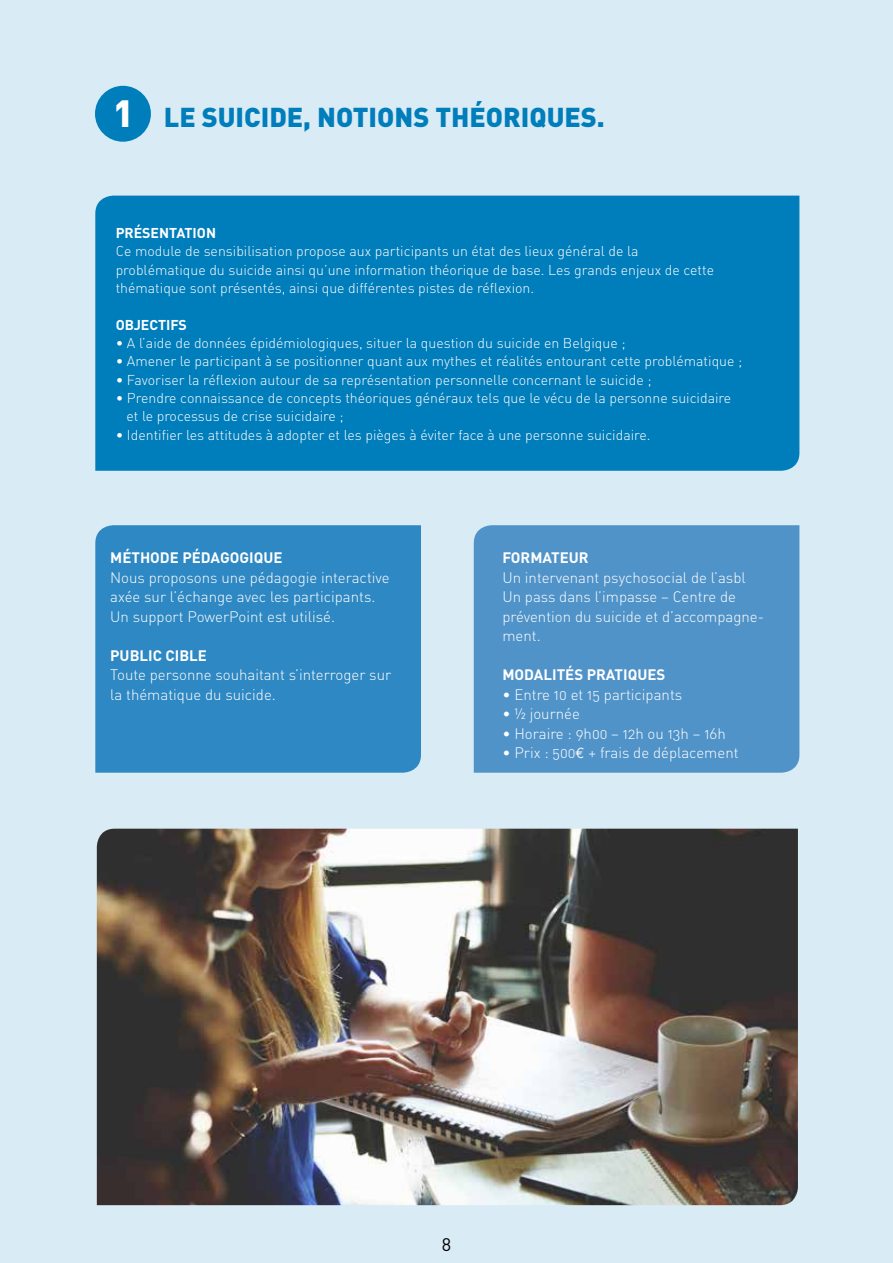
<style>
.page{position:relative;width:893px;height:1263px;background:#d9ebf4}
.page>*{position:absolute;margin:0;border:0;box-sizing:border-box;transform-origin:0 0}
.t1{font:900 27px "DIN";color:#007dbb}
.t2{font:18px "DIN";color:#000}
.t3{font:15px/19.5px "DIN Light Alternate";color:#fff}
.t4{font:700 15px "DIN";color:#fff}
.t5{font:14.1px/18.3px "DIN Light Alternate";color:#fff}
.t6{font:700 14.1px "DIN";color:#fff}
.s1{font-size:37.5px;color:#fff}
.s2{font-family:"Euro Mono"}
</style>
<div class="page">
<img style="left:97px;top:829px;width:701px;height:376px">
<div style="left:95px;top:196px;width:704px;height:275px;background:#007dbb"></div>
<div style="left:95px;top:525px;width:326px;height:248px;background:#2e88c3"></div>
<div style="left:474px;top:525px;width:325px;height:248px;background:#5093c9"></div>
<div style="left:95px;top:86px;width:56px;height:56px;background:#007dbb;border-radius:50%"></div>
<h1 class="t1" style="left:113px;top:99px;width:493px"><span class="s1">1</span> LE SUICIDE, NOTIONS THÉORIQUES.</h1>
<p class="t6" style="left:116px;top:224px;width:102px">PRÉSENTATION</p>
<p class="t5" style="left:116px;top:242px;width:600px">Ce module de sensibilisation propose aux participants un état des lieux général de la problématique du suicide ainsi qu’une information théorique de base. Les grands enjeux de cette thématique sont présentés, ainsi que différentes pistes de réflexion.</p>
<p class="t6" style="left:116px;top:315px;width:73px">OBJECTIFS</p>
<p class="t5" style="left:116px;top:334px;width:511px">• A l’aide de données épidémiologiques, situer la question du suicide en Belgique ;</p>
<p class="t5" style="left:116px;top:352px;width:628px">• Amener le participant à se positionner quant aux mythes et réalités entourant cette problématique ;</p>
<p class="t5" style="left:116px;top:370px;width:537px">• Favoriser la réflexion autour de sa représentation personnelle concernant le suicide ;</p>
<p class="t5" style="left:126px;top:389px;width:606px;text-indent:-11px">• Prendre connaissance de concepts théoriques généraux tels que le vécu de la personne suicidaire et le processus de crise suicidaire ;</p>
<p class="t5" style="left:116px;top:425px;width:536px">• Identifier les attitudes à adopter et les pièges à éviter face à une personne suicidaire.</p>
<p class="t4" style="left:110px;top:548px;width:174px">MÉTHODE PÉDAGOGIQUE</p>
<p class="t3" style="left:110px;top:567px;width:281px">Nous proposons une pédagogie interactive axée sur l’échange avec les participants.<br>Un support PowerPoint est utilisé.</p>
<p class="t4" style="left:110px;top:645px;width:98px">PUBLIC CIBLE</p>
<p class="t3" style="left:110px;top:665px;width:283px">Toute personne souhaitant s’interroger sur la thématique du suicide.</p>
<p class="t4" style="left:502px;top:548px;width:88px">FORMATEUR</p>
<p class="t3" style="left:502px;top:567px;width:263px">Un intervenant psychosocial de l’asbl<br>Un pass dans l’impasse – Centre de prévention du suicide et d’accompagne&shy;ment.</p>
<p class="t4" style="left:502px;top:665px;width:164px">MODALITÉS PRATIQUES</p>
<p class="t3" style="left:502px;top:684px;width:181px">• Entre 10 et 15 participants</p>
<p class="t3" style="left:502px;top:704px;width:79px">• ½ journée</p>
<p class="t3" style="left:502px;top:723px;width:225px">• Horaire : 9h00 – 12h ou 13h – 16h</p>
<p class="t3" style="left:502px;top:743px;width:238px">• Prix : 500<span class="s2">e</span> + frais de déplacement</p>
<p class="t2" style="left:442px;top:1233px;width:11px">8</p>
</div>
